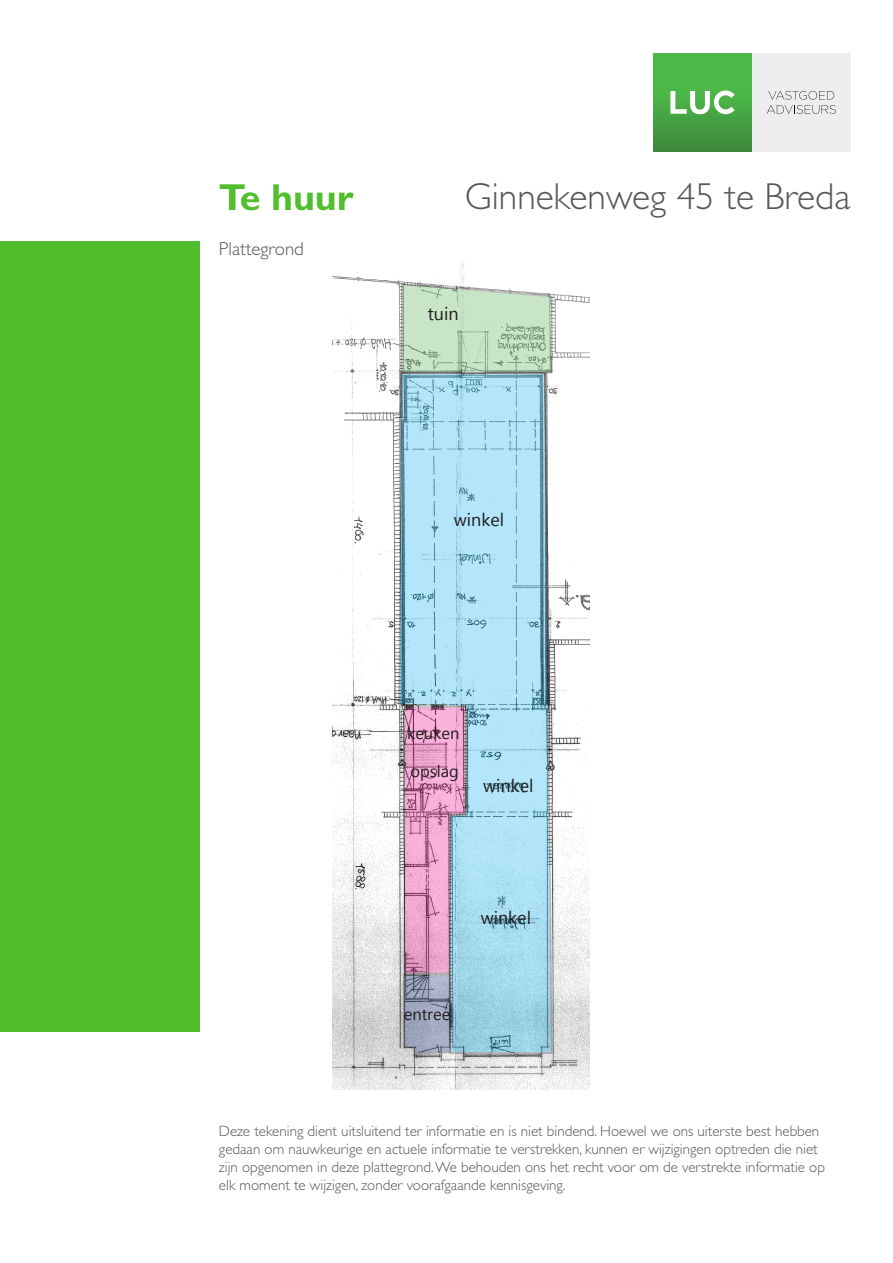
<style>
.page{position:relative;width:893px;height:1263px;background:#fff}
.page>*{position:absolute;margin:0;border:0;box-sizing:border-box;transform-origin:0 0}
.t1{font:300 37.65px "Gill Sans";color:#57585a}
.t2{font:700 37.65px "Gill Sans";color:#50be2d}
.t3{font:300 18.75px "Gill Sans";color:#57585a}
.t4{font:18px "Gadugi";color:#231f20}
.t5{font:16.5px "Gadugi";color:#231f20}
.t6{font:300 15px/18px "Gill Sans";color:#57585a}
</style>
<div class="page">
<div style="left:0;top:241px;width:200px;height:791px;background:#50be2d"></div>
<div style="left:752px;top:53px;width:98px;height:98px;background:#edeeed"></div>
<svg style="left:767px;top:91px;width:69px;height:23px"></svg>
<div style="left:653px;top:53px;width:99px;height:98px;background:linear-gradient(to bottom,#4fc44b,#41903e)"></div>
<svg style="left:670px;top:90px;width:65px;height:24px"></svg>
<img style="left:333px;top:261px;width:256px;height:828px">
<svg style="left:400px;top:282px;width:153px;height:90px;background:#c1dac0"></svg>
<svg style="left:398px;top:372px;width:155px;height:682px;background:#a8d8eb"></svg>
<svg style="left:402px;top:705px;width:65px;height:350px;background:#c7a7c6"></svg>
<p class="t2" style="left:219px;top:175px;width:136px">Te huur</p>
<p class="t3" style="left:219px;top:238px;width:86px">Plattegrond</p>
<p class="t1" style="left:465px;top:175px;width:387px">Ginnekenweg 45 te Breda</p>
<p class="t4" style="left:428px;top:303px;width:32px">tuin</p>
<p class="t4" style="left:454px;top:509px;width:52px">winkel</p>
<p class="t5" style="left:407px;top:723px;width:54px">keuken</p>
<p class="t5" style="left:410px;top:762px;width:50px">opslag</p>
<p class="t4" style="left:483px;top:775px;width:52px">winkel</p>
<p class="t4" style="left:481px;top:906px;width:52px">winkel</p>
<p class="t5" style="left:404px;top:1004px;width:48px">entree</p>
<p class="t6" style="left:219px;top:1122px;width:608px">Deze tekening dient uitsluitend ter informatie en is niet bindend. Hoewel we ons uiterste best hebben gedaan om nauwkeurige en actuele informatie te verstrekken, kunnen er wijzigingen optreden die niet zijn opgenomen in deze plattegrond. We behouden ons het recht voor om de verstrekte informatie op elk moment te wijzigen, zonder voorafgaande kennisgeving.</p>
</div>
